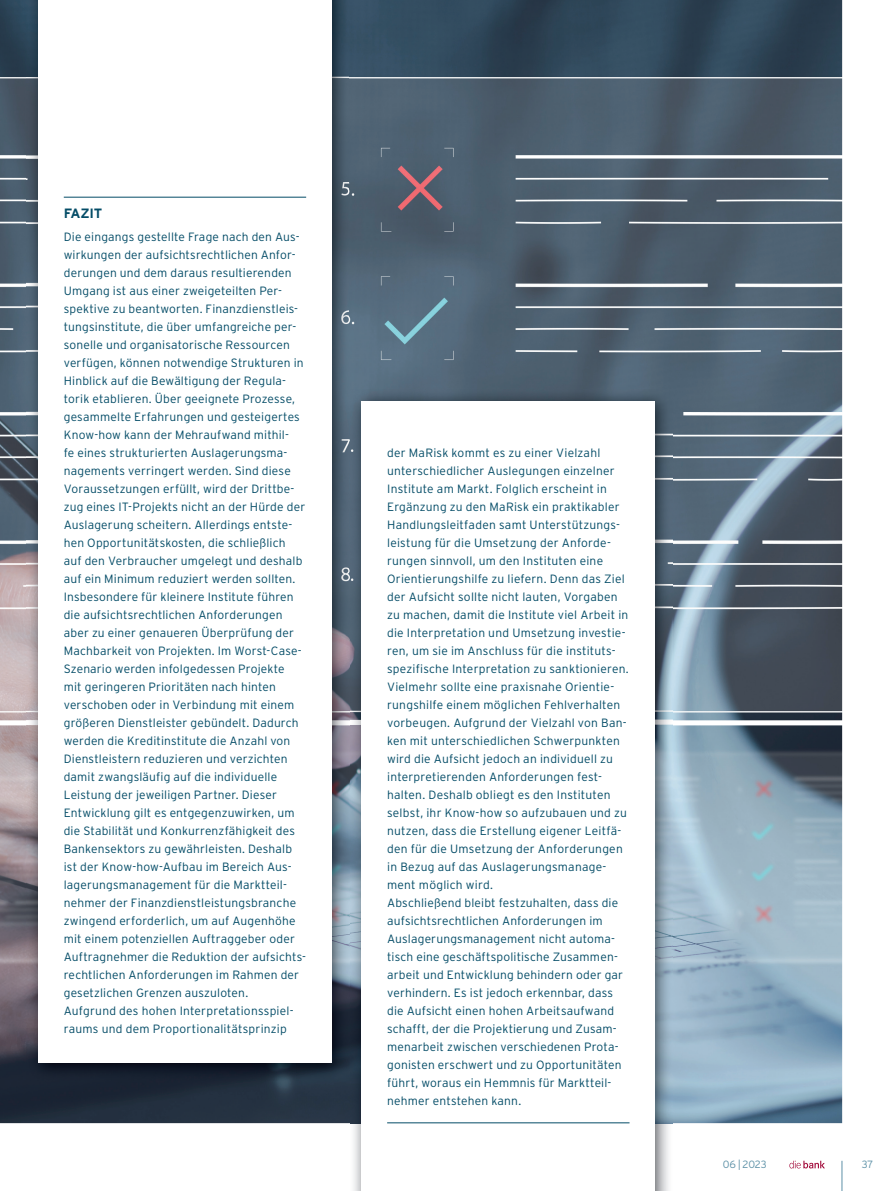
<style>
.page{position:relative;width:893px;height:1191px;background:#fff}
.page>*{position:absolute;margin:0;border:0;box-sizing:border-box;transform-origin:0 0}
.t1{font:700 13.5px "Interstate";letter-spacing:-.02em;color:#044c67}
.t2{font:300 12px/18px "Interstate";letter-spacing:.015em;color:#044c67}
.t3{font:300 10.5px "Interstate";letter-spacing:-.02em;color:#5d91a7}
</style>
<div class="page">
<hr style="left:842px;top:1160px;width:1px;height:31px;background:#5d91a7">
<svg style="left:789px;top:1160px;width:36px;height:8px"></svg>
<img style="left:0;top:0;width:842px;height:1123px">
<img style="left:27px;top:0;width:322px;height:1080px">
<div style="left:38px;top:0;width:294px;height:1063px;background:#fff"></div>
<img style="left:350px;top:389px;width:322px;height:802px">
<div style="left:362px;top:401px;width:293px;height:790px;background:#fff"></div>
<hr style="left:64px;top:197px;width:242px;height:1px;background:#044c67">
<hr style="left:387px;top:1122px;width:242px;height:1px;background:#044c67">
<p class="t1" style="left:64px;top:206px;width:40px">FAZIT</p>
<p class="t2" style="left:64px;top:227px;width:244px">Die eingangs gestellte Frage nach den Aus&shy;wirkungen der aufsichtsrechtlichen Anfor&shy;derungen und dem daraus resultierenden Umgang ist aus einer zweigeteilten Per&shy;spektive zu beantworten. Finanzdienstleis&shy;tungsinstitute, die über umfangreiche per&shy;sonelle und organisatorische Ressourcen verfügen, können notwendige Strukturen in Hinblick auf die Bewältigung der Regula&shy;torik etablieren. Über geeignete Prozesse, gesammelte Erfahrungen und gesteigertes Know-how kann der Mehraufwand mithil-<br>fe eines strukturierten Auslagerungsma&shy;nagements verringert werden. Sind diese Voraussetzungen erfüllt, wird der Drittbe&shy;zug eines IT-Projekts nicht an der Hürde der Auslagerung scheitern. Allerdings entste&shy;hen Opportunitätskosten, die schließlich auf den Verbraucher umgelegt und deshalb auf ein Minimum reduziert werden sollten.<br>Insbesondere für kleinere Institute führen die aufsichtsrechtlichen Anforderungen aber zu einer genaueren Überprüfung der Machbarkeit von Projekten. Im Worst-Case-Szenario werden infolgedessen Projekte<br>mit geringeren Prioritäten nach hinten verschoben oder in Verbindung mit einem größeren Dienstleister gebündelt. Dadurch werden die Kreditinstitute die Anzahl von Dienstleistern reduzieren und verzichten damit zwangsläufig auf die individuelle Leistung der jeweiligen Partner. Dieser Entwicklung gilt es entgegenzuwirken, um die Stabilität und Konkurrenzfähigkeit des Bankensektors zu gewährleisten. Deshalb ist der Know-how-Aufbau im Bereich Aus&shy;lagerungsmanagement für die Marktteil&shy;nehmer der Finanzdienstleistungsbranche zwingend erforderlich, um auf Augenhöhe mit einem potenziellen Auftraggeber oder Auftragnehmer die Reduktion der aufsichts&shy;rechtlichen Anforderungen im Rahmen der gesetzlichen Grenzen auszuloten.<br>Aufgrund des hohen Interpretationsspiel&shy;raums und dem Proportionalitätsprinzip</p>
<p class="t2" style="left:387px;top:443px;width:243px">der MaRisk kommt es zu einer Vielzahl unterschiedlicher Auslegungen einzelner Institute am Markt. Folglich erscheint in Ergänzung zu den MaRisk ein praktikabler Handlungsleitfaden samt Unterstützungs&shy;leistung für die Umsetzung der Anforde&shy;rungen sinnvoll, um den Instituten eine Orientierungshilfe zu liefern. Denn das Ziel der Aufsicht sollte nicht lauten, Vorgaben zu machen, damit die Institute viel Arbeit in die Interpretation und Umsetzung investie&shy;ren, um sie im Anschluss für die instituts&shy;spezifische Interpretation zu sanktionieren.<br>Vielmehr sollte eine praxisnahe Orientie&shy;rungshilfe einem möglichen Fehlverhalten vorbeugen. Aufgrund der Vielzahl von Ban&shy;ken mit unterschiedlichen Schwerpunkten wird die Aufsicht jedoch an individuell zu interpretierenden Anforderungen fest&shy;halten. Deshalb obliegt es den Instituten selbst, ihr Know-how so aufzubauen und zu nutzen, dass die Erstellung eigener Leitfä&shy;den für die Umsetzung der Anforderungen in Bezug auf das Auslagerungsmanage&shy;ment möglich wird.<br>Abschließend bleibt festzuhalten, dass die aufsichtsrechtlichen Anforderungen im Auslagerungsmanagement nicht automa&shy;tisch eine geschäftspolitische Zusammen&shy;arbeit und Entwicklung behindern oder gar verhindern. Es ist jedoch erkennbar, dass die Aufsicht einen hohen Arbeitsaufwand schafft, der die Projektierung und Zusam&shy;menarbeit zwischen verschiedenen Prota&shy;gonisten erschwert und zu Opportunitäten führt, woraus ein Hemmnis für Marktteil&shy;nehmer entstehen kann.</p>
<p class="t3" style="left:723px;top:1158px;width:45px">06 | 2023</p>
<p class="t3" style="left:862px;top:1158px;width:13px">37</p>
</div>
